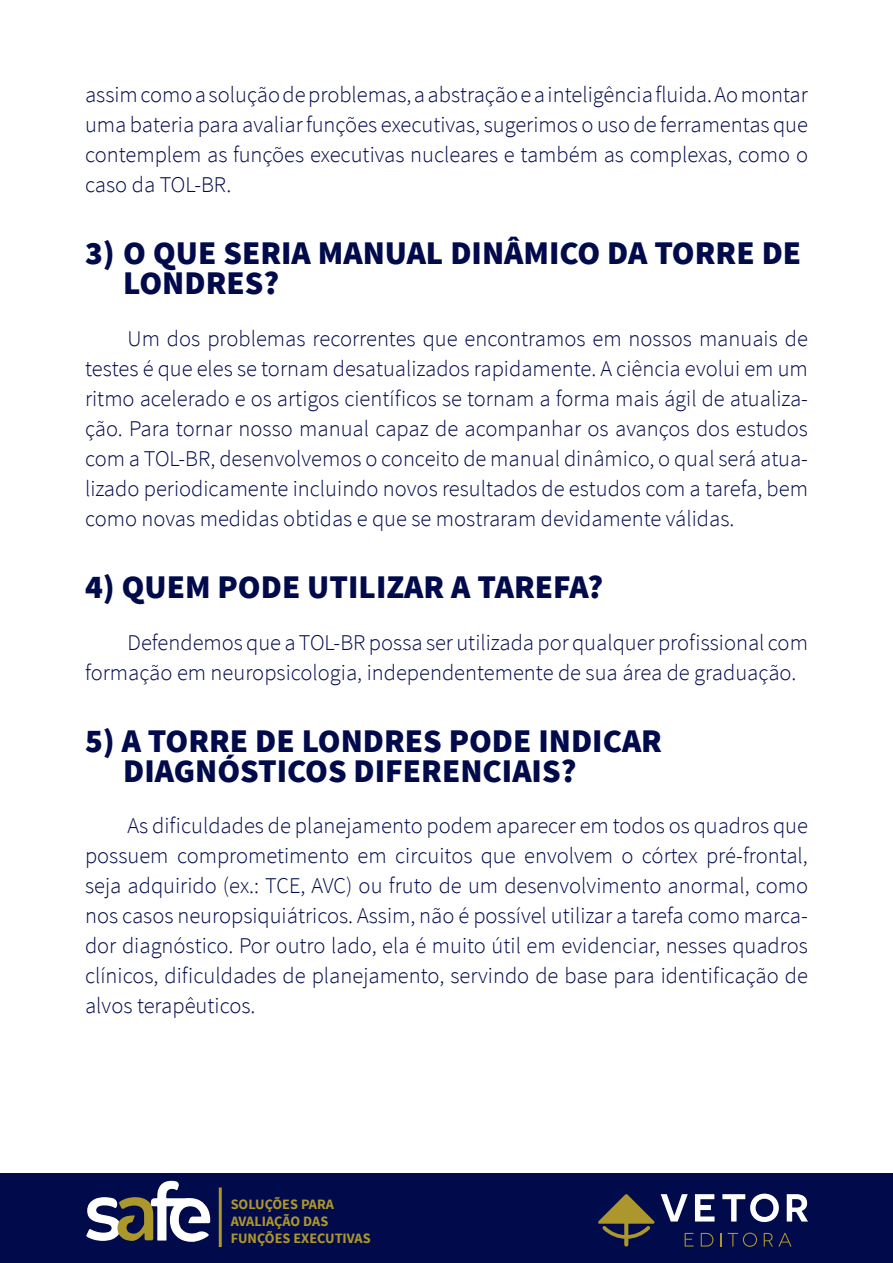
<style>
.page{position:relative;width:893px;height:1263px;background:#fff}
.page>*{position:absolute;margin:0;border:0;box-sizing:border-box;transform-origin:0 0}
.SUB_FAQ{font:900 33px/30px "Source Sans Pro";color:#010a4b}
.texto{font:300 22.5px/30px "Source Sans Pro";color:#010a4b;text-align:justify}
.t1{font:700 14.25px/17.1px "Source Sans Pro";color:#ab972c}
</style>
<div class="page">
<div style="left:0;top:1174px;width:893px;height:89px;background:#010a4b"></div>
<svg style="left:86px;top:1181px;width:124px;height:61px"></svg>
<hr style="left:219px;top:1187px;width:3px;height:60px;background:#ab972c">
<svg style="left:661px;top:1194px;width:27px;height:27px"></svg>
<svg style="left:695px;top:1194px;width:19px;height:27px"></svg>
<svg style="left:722px;top:1193px;width:57px;height:29px"></svg>
<svg style="left:787px;top:1194px;width:21px;height:27px"></svg>
<svg style="left:685px;top:1233px;width:9px;height:13px"></svg>
<svg style="left:701px;top:1233px;width:12px;height:13px"></svg>
<svg style="left:720px;top:1233px;width:1px;height:13px"></svg>
<svg style="left:728px;top:1232px;width:29px;height:15px"></svg>
<svg style="left:764px;top:1233px;width:27px;height:13px"></svg>
<svg style="left:624px;top:1221px;width:4px;height:25px"></svg>
<svg style="left:598px;top:1194px;width:57px;height:45px"></svg>
<p class="texto" style="left:85px;top:80px;width:724px">assim como a solução de problemas, a abstração e a inteligência fluida. Ao montar uma bateria para avaliar funções executivas, sugerimos o uso de ferramentas que contemplem as funções executivas nucleares e também as complexas, como o caso da TOL-BR.</p>
<p class="SUB_FAQ" style="left:123px;top:240px;width:679px;text-indent:-38px">3) O QUE SERIA MANUAL DINÂMICO DA TORRE DE<br>LONDRES?</p>
<p class="texto" style="left:85px;top:323px;width:724px;text-indent:43px">Um dos problemas recorrentes que encontramos em nossos manuais de testes é que eles se tornam desatualizados rapidamente. A ciência evolui em um ritmo acelerado e os artigos científicos se tornam a forma mais ágil de atualiza&shy;ção. Para tornar nosso manual capaz de acompanhar os avanços dos estudos com a TOL-BR, desenvolvemos o conceito de manual dinâmico, o qual será atua&shy;lizado periodicamente incluindo novos resultados de estudos com a tarefa, bem como novas medidas obtidas e que se mostraram devidamente válidas.</p>
<p class="SUB_FAQ" style="left:85px;top:574px;width:520px">4) QUEM PODE UTILIZAR A TAREFA?</p>
<p class="texto" style="left:85px;top:627px;width:724px;text-indent:43px">Defendemos que a TOL-BR possa ser utilizada por qualquer profissional com formação em neuropsicologia, independentemente de sua área de graduação.</p>
<p class="SUB_FAQ" style="left:123px;top:727px;width:540px;text-indent:-38px">5) A TORRE DE LONDRES PODE INDICAR<br>DIAGNÓSTICOS DIFERENCIAIS?</p>
<p class="texto" style="left:85px;top:811px;width:724px;text-indent:43px">As dificuldades de planejamento podem aparecer em todos os quadros que possuem comprometimento em circuitos que envolvem o córtex pré-frontal, seja adquirido (ex.: TCE, AVC) ou fruto de um desenvolvimento anormal, como nos casos neuropsiquiátricos. Assim, não é possível utilizar a tarefa como marca&shy;dor diagnóstico. Por outro lado, ela é muito útil em evidenciar, nesses quadros clínicos, dificuldades de planejamento, servindo de base para identificação de alvos terapêuticos.</p>
<p class="t1" style="left:231px;top:1196px;width:142px">SOLUÇÕES PARA<br>AVALIAÇÃO DAS<br>FUNÇÕES EXECUTIVAS</p>
</div>
